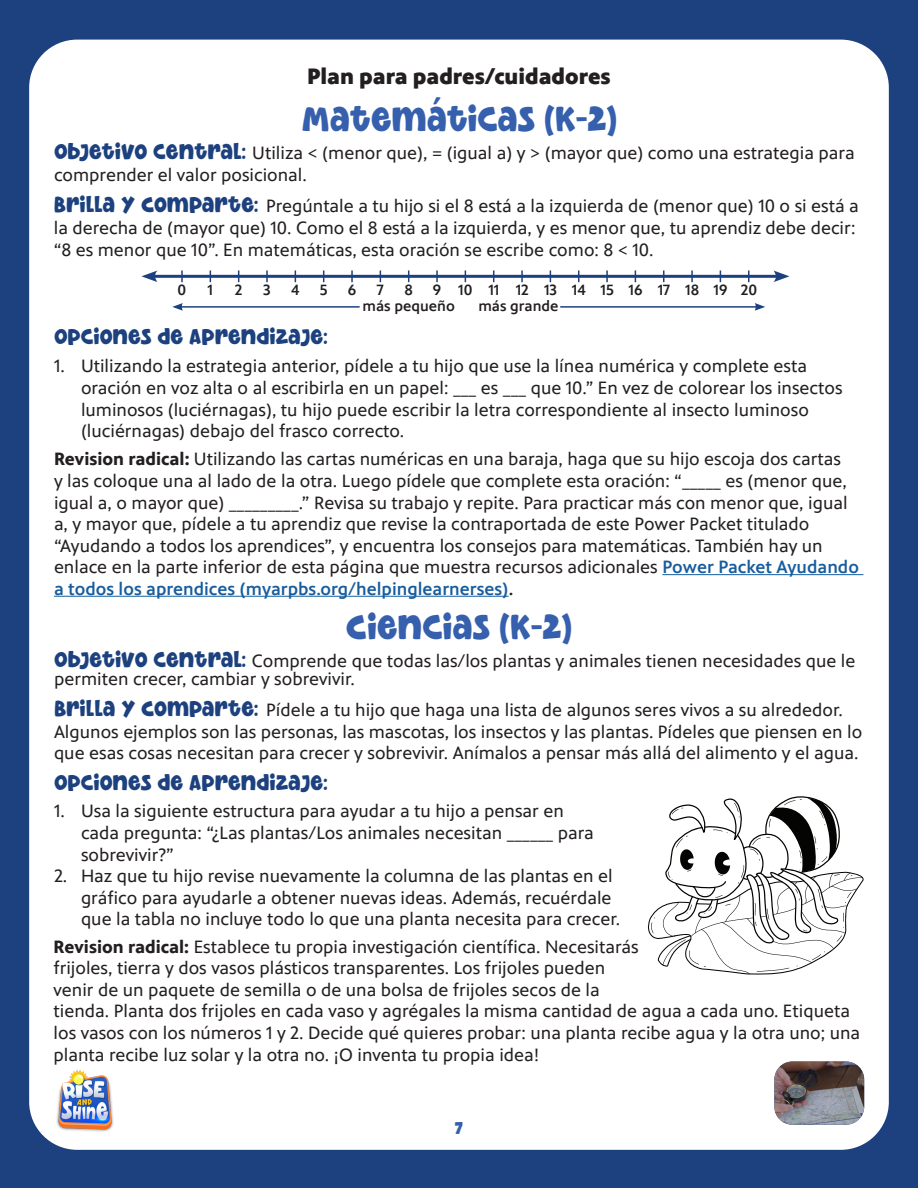
<style>
.page{position:relative;width:918px;height:1188px;background:#1c417e}
.page>*{position:absolute;margin:0;border:0;box-sizing:border-box;transform-origin:0 0}
.Smaller_Header{font:36px "Kidsbar";color:#3660ad}
.Smaller_Header-2{font:22.5px "Kidsbar";color:#1c417e}
.Smaller_Header-3{font:900 22.5px "PBS Sans";color:#231f20}
.Body{font:18px/21.6px "PBS Sans";color:#231f20}
.t1{font:18px "Kidsbar";color:#3660ad}
.t2{font:500 15px "PBS Sans";color:#231f20}
.s1{font-family:"Kidsbar";font-size:22.5px;color:#1c417e}
.s2{font-family:"Kidsbar";font-size:22.5px;color:#1a417e}
.s3{font-weight:700}
.s4{font-weight:500;color:#175d9e}
.s5{font-weight:500}
</style>
<div class="page">
<div style="left:29px;top:40px;width:860px;height:1110px;background:#fff;border-radius:48px"></div>
<img style="left:56px;top:1071px;width:58px;height:61px">
<hr style="left:0;top:0;width:918px;height:1px;background:#fff">
<hr style="left:662px;top:574px;width:201px;height:1px;background:#175d9e">
<hr style="left:54px;top:596px;width:455px;height:1px;background:#175d9e">
<hr style="left:180px;top:306px;width:180px;height:2px;background:#1c417e">
<svg style="left:172px;top:303px;width:11px;height:8px"></svg>
<hr style="left:560px;top:306px;width:197px;height:2px;background:#1c417e">
<svg style="left:755px;top:303px;width:10px;height:8px"></svg>
<hr style="left:152px;top:275px;width:627px;height:3px;background:#1c417e">
<svg style="left:141px;top:270px;width:17px;height:12px"></svg>
<svg style="left:773px;top:270px;width:16px;height:12px"></svg>
<svg style="left:181px;top:270px;width:2px;height:12px"></svg>
<svg style="left:266px;top:270px;width:2px;height:12px"></svg>
<svg style="left:351px;top:270px;width:2px;height:12px"></svg>
<svg style="left:436px;top:270px;width:2px;height:12px"></svg>
<svg style="left:521px;top:270px;width:2px;height:12px"></svg>
<svg style="left:606px;top:270px;width:2px;height:12px"></svg>
<svg style="left:691px;top:270px;width:2px;height:12px"></svg>
<svg style="left:748px;top:270px;width:2px;height:12px"></svg>
<svg style="left:648px;top:796px;width:216px;height:179px"></svg>
<img style="left:774px;top:1062px;width:90px;height:63px">
<p class="Smaller_Header-3" style="left:307px;top:64px;width:305px">Plan para padres/cuidadores</p>
<p class="Smaller_Header" style="left:301px;top:97px;width:317px">MATEMÁTICAS (K-2)</p>
<p class="Body" style="left:54px;top:143px;width:802px"><span class="s1">OBJETIVO CENTRAL</span><span class="s2">:</span> Utiliza &lt; (menor que), = (igual a) y &gt; (mayor que) como una estrategia para comprender el valor posicional.</p>
<p class="Body" style="left:54px;top:196px;width:807px"><span class="s1">BRILLA Y COMPARTE</span><span class="s2">:</span> Pregúntale a tu hijo si el 8 está a la izquierda de (menor que) 10 o si está a la derecha de (mayor que) 10. Como el 8 está a la izquierda, y es menor que, tu aprendiz debe decir: “8 es menor que 10”. En matemáticas, esta oración se escribe como: 8 &lt; 10.</p>
<p class="t2" style="left:178px;top:281px;width:10px">0</p>
<p class="t2" style="left:208px;top:281px;width:7px">1</p>
<p class="t2" style="left:235px;top:281px;width:9px">2</p>
<p class="t2" style="left:263px;top:281px;width:9px">3</p>
<p class="t2" style="left:291px;top:281px;width:10px">4</p>
<p class="t2" style="left:320px;top:281px;width:9px">5</p>
<p class="t2" style="left:348px;top:281px;width:10px">6</p>
<p class="t2" style="left:488px;top:281px;width:13px">11</p>
<p class="t2" style="left:516px;top:281px;width:15px">12</p>
<p class="t2" style="left:544px;top:281px;width:15px">13</p>
<p class="t2" style="left:572px;top:281px;width:15px">14</p>
<p class="t2" style="left:601px;top:281px;width:15px">15</p>
<p class="t2" style="left:629px;top:281px;width:15px">16</p>
<p class="t2" style="left:658px;top:281px;width:14px">17</p>
<p class="t2" style="left:685px;top:281px;width:16px">18</p>
<p class="t2" style="left:377px;top:281px;width:8px">7</p>
<p class="t2" style="left:404px;top:281px;width:10px">8</p>
<p class="t2" style="left:433px;top:281px;width:10px">9</p>
<p class="t2" style="left:458px;top:281px;width:16px">10</p>
<p class="t2" style="left:714px;top:281px;width:15px">19</p>
<p class="t2" style="left:741px;top:281px;width:18px">20</p>
<p class="t2" style="left:363px;top:297px;width:94px">más pequeño</p>
<p class="t2" style="left:478px;top:297px;width:82px">más grande</p>
<p class="Smaller_Header-2" style="left:54px;top:323px;width:275px">OPCIONES DE APRENDIZAJE:</p>
<p class="Body" style="left:81px;top:356px;width:763px;text-indent:-27px">1. Utilizando la estrategia anterior, pídele a tu hijo que use la línea numérica y complete esta oración en voz alta o al escribirla en un papel: ___ es ___ que 10.” En vez de colorear los insectos luminosos (luciérnagas), tu hijo puede escribir la letra correspondiente al insecto luminoso (luciérnagas) debajo del frasco correcto.</p>
<p class="Body" style="left:54px;top:449px;width:806px"><span class="s3">Revision radical:</span> Utilizando las cartas numéricas en una baraja, haga que su hijo escoja dos cartas<br>y las coloque una al lado de la otra. Luego pídele que complete esta oración: “_____ es (menor que, igual a, o mayor que) _________.” Revisa su trabajo y repite. Para practicar más con menor que, igual a, y mayor que, pídele a tu aprendiz que revise la contraportada de este Power Packet titulado “Ayudando a todos los aprendices”, y encuentra los consejos para matemáticas. También hay un enlace en la parte inferior de esta página que muestra recursos adicionales <span class="s4">Power Packet Ayudando a todos los aprendices (myarpbs.org/helpinglearnerses)</span><span class="s5">.</span></p>
<p class="Smaller_Header" style="left:346px;top:604px;width:228px">CIENCIAS (K-2)</p>
<p class="Body" style="left:54px;top:652px;width:803px;line-height:18px"><span class="s1">OBJETIVO CENTRAL</span><span class="s2">:</span> Comprende que todas las/los plantas y animales tienen necesidades que le permiten crecer, cambiar y sobrevivir.</p>
<p class="Body" style="left:54px;top:699px;width:810px"><span class="s1">BRILLA Y COMPARTE</span><span class="s2">:</span> Pídele a tu hijo que haga una lista de algunos seres vivos a su alrededor.<br>Algunos ejemplos son las personas, las mascotas, los insectos y las plantas. Pídeles que piensen en lo que esas cosas necesitan para crecer y sobrevivir. Anímalos a pensar más allá del alimento y el agua.</p>
<p class="Smaller_Header-2" style="left:54px;top:768px;width:275px">OPCIONES DE APRENDIZAJE:</p>
<p class="Body" style="left:81px;top:801px;width:514px;text-indent:-27px">1. Usa la siguiente estructura para ayudar a tu hijo a pensar en cada pregunta: “¿Las plantas/Los animales necesitan ______ para sobrevivir?”</p>
<p class="Body" style="left:81px;top:865px;width:541px;text-indent:-27px">2. Haz que tu hijo revise nuevamente la columna de las plantas en el gráfico para ayudarle a obtener nuevas ideas. Además, recuérdale que la tabla no incluye todo lo que una planta necesita para crecer.</p>
<p class="Body" style="left:54px;top:936px;width:808px"><span class="s3">Revision radical:</span> Establece tu propia investigación científica. Necesitarás<br>frijoles, tierra y dos vasos plásticos transparentes. Los frijoles pueden<br>venir de un paquete de semilla o de una bolsa de frijoles secos de la<br>tienda. Planta dos frijoles en cada vaso y agrégales la misma cantidad de agua a cada uno. Etiqueta los vasos con los números 1 y 2. Decide qué quieres probar: una planta recibe agua y la otra uno; una planta recibe luz solar y la otra no. ¡O inventa tu propia idea!</p>
<p class="t1" style="left:455px;top:1117px;width:10px">7</p>
</div>
